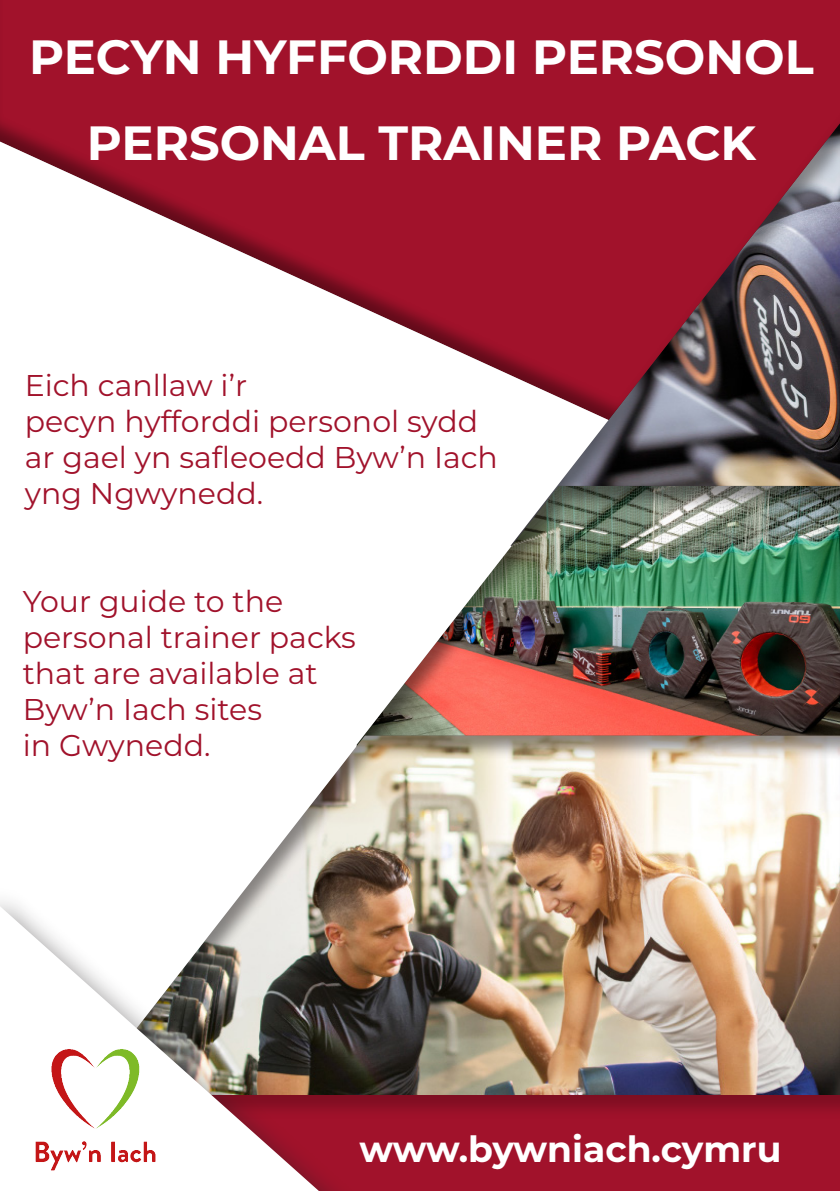
<style>
.page{position:relative;width:840px;height:1191px;background:#fff}
.page>*{position:absolute;margin:0;border:0;box-sizing:border-box;transform-origin:0 0}
.t1{font:700 48px "Montserrat";color:#fff}
.t2{font:700 36px "Montserrat";color:#fff}
.t3{font:30px/36px "Montserrat";color:#a1122b}
</style>
<div class="page">
<div style="left:0;top:0;width:839px;height:424px;background:#231f20;opacity:.45"></div>
<div style="left:133px;top:94px;width:706px;height:1004px;background:#231f20;opacity:.5"></div>
<div style="left:0;top:1092px;width:839px;height:99px;background:#231f20;opacity:.25"></div>
<div style="left:0;top:883px;width:382px;height:308px;background:#231f20;opacity:.5"></div>
<svg style="left:0;top:906px;width:319px;height:285px"></svg>
<img style="left:19px;top:1045px;width:144px;height:139px">
<p class="t1" style="left:29px;top:22px;width:785px">PECYN HYFFORDDI PERSONOL</p>
<p class="t1" style="left:87px;top:108px;width:670px">PERSONAL TRAINER PACK</p>
<p class="t3" style="left:25px;top:366px;width:224px">Eich canllaw i’r</p>
<p class="t3" style="left:25px;top:402px;width:474px">pecyn hyfforddi personol sydd ar gael yn safleoedd Byw’n Iach yng Ngwynedd.</p>
<p class="t3" style="left:23px;top:582px;width:262px">Your guide to the</p>
<p class="t3" style="left:23px;top:618px;width:334px">personal trainer packs that are available at<br>Byw’n Iach sites</p>
<p class="t3" style="left:23px;top:726px;width:189px">in Gwynedd.</p>
<p class="t2" style="left:359px;top:1123px;width:423px">www.bywniach.cymru</p>
</div>
